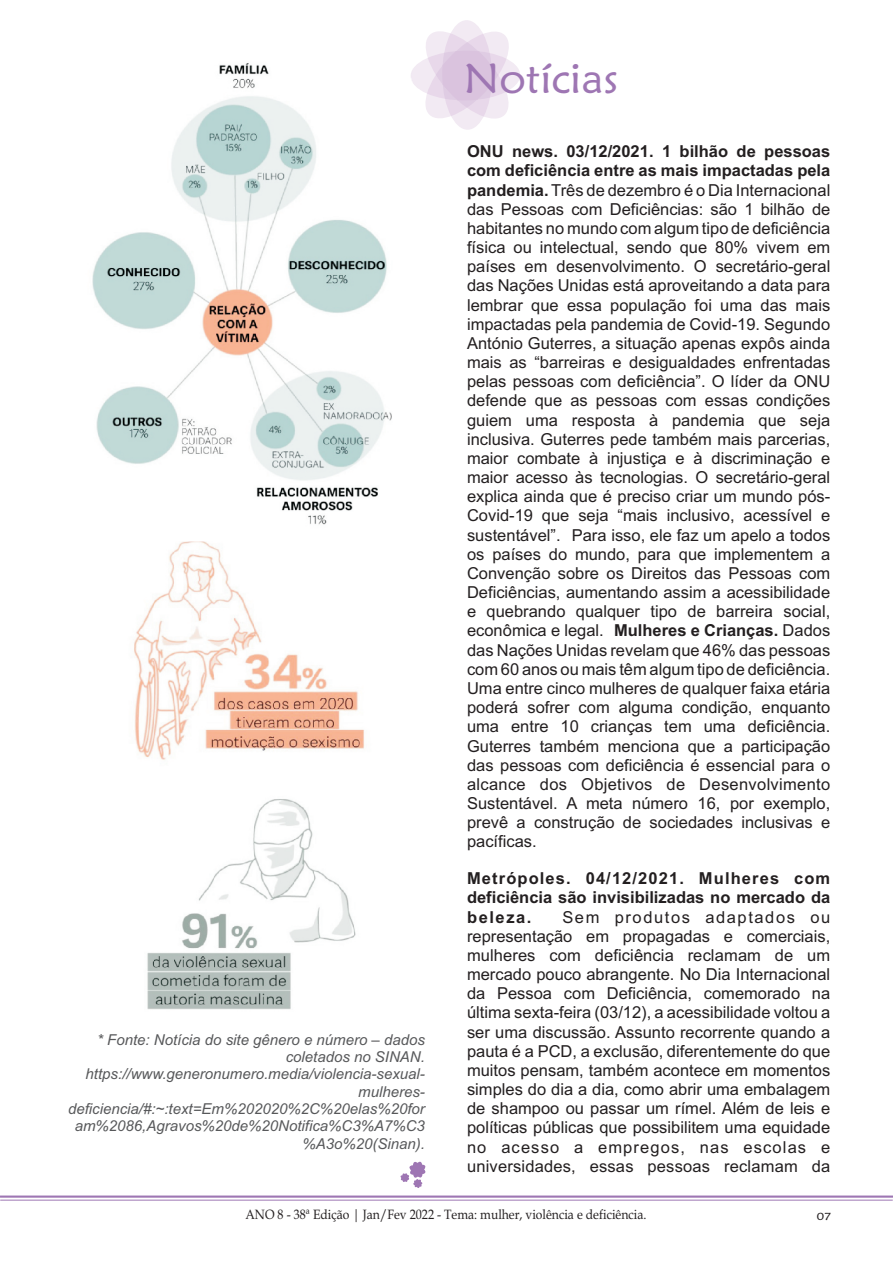
<style>
.page{position:relative;width:893px;height:1263px;background:#fff}
.page>*{position:absolute;margin:0;border:0;box-sizing:border-box;transform-origin:0 0}
.t1{font:42.15px "Maiandra GD";color:#9e76b3;scale:1.05 1}
.t2{font:16.5px/19.2px "Arial";letter-spacing:.005em;color:#231f20;text-align:justify}
.t3{font:700 16.5px/19.2px "Arial";color:#231f20;text-align:justify}
.t4{font:italic 15px/17.2px "Arial";color:#57585a;text-align:right}
.t5{font:13.5px "Book Antiqua";color:#231f20;scale:.9 1}
.t6{font:10.35px "Maiandra GD";color:#231f20;scale:1.21 1}
.s1{font-weight:700}
</style>
<div class="page">
<img style="left:134px;top:541px;width:231px;height:469px">
<svg style="left:0;top:1195px;width:893px;height:6px"></svg>
<img style="left:92px;top:63px;width:300px;height:462px">
<svg style="left:400px;top:1161px;width:26px;height:27px"></svg>
<div style="left:442px;top:20px;width:50px;height:110px;background:#f2eaf3;border-radius:50%"></div>
<div style="left:410px;top:50px;width:110px;height:51px;background:#f2eaf3;border-radius:50%"></div>
<svg style="left:420px;top:25px;width:95px;height:100px"></svg>
<h1 class="t1" style="left:464px;top:61px;width:148px">Notícias</h1>
<p class="t2" style="left:467px;top:143px;width:365px"><span class="s1">ONU news. 03/12/2021. 1 bilhão de pessoas com deficiência entre as mais impactadas pela pandemia.</span> Três de dezembro é o Dia Internacional das Pessoas com Deficiências: são 1 bilhão de habitantes no mundo com algum tipo de deficiência física ou intelectual, sendo que 80% vivem em países em desenvolvimento. O secretário-geral das Nações Unidas está aproveitando a data para lembrar que essa população foi uma das mais impactadas pela pandemia de Covid-19. Segundo António Guterres, a situação apenas expôs ainda mais as “barreiras e desigualdades enfrentadas pelas pessoas com deficiência”. O líder da ONU defende que as pessoas com essas condições guiem uma resposta à pandemia que seja inclusiva. Guterres pede também mais parcerias, maior combate à injustiça e à discriminação e maior acesso às tecnologias. O secretário-geral explica ainda que é preciso criar um mundo pós-Covid-19 que seja “mais inclusivo, acessível e sustentável”. Para isso, ele faz um apelo a todos os países do mundo, para que implementem a Convenção sobre os Direitos das Pessoas com Deficiências, aumentando assim a acessibilidade e quebrando qualquer tipo de barreira social, econômica e legal. <span class="s1">Mulheres e Crianças.</span> Dados das Nações Unidas revelam que 46% das pessoas com 60 anos ou mais têm algum tipo de deficiência.<br>Uma entre cinco mulheres de qualquer faixa etária poderá sofrer com alguma condição, enquanto uma entre 10 crianças tem uma deficiência.<br>Guterres também menciona que a participação das pessoas com deficiência é essencial para o alcance dos Objetivos de Desenvolvimento Sustentável. A meta número 16, por exemplo, prevê a construção de sociedades inclusivas e pacíficas.</p>
<p class="t3" style="left:467px;top:870px;width:365px">Metrópoles. 04/12/2021. Mulheres com deficiência são invisibilizadas no mercado da beleza.</p>
<p class="t2" style="left:467px;top:909px;width:365px;text-indent:95px">Sem produtos adaptados ou representação em propagadas e comerciais, mulheres com deficiência reclamam de um mercado pouco abrangente. No Dia Internacional da Pessoa com Deficiência, comemorado na última sexta-feira (03/12), a acessibilidade voltou a ser uma discussão. Assunto recorrente quando a pauta é a PCD, a exclusão, diferentemente do que muitos pensam, também acontece em momentos simples do dia a dia, como abrir uma embalagem de shampoo ou passar um rímel. Além de leis e políticas públicas que possibilitem uma equidade no acesso a empregos, nas escolas e universidades, essas pessoas reclamam da</p>
<p class="t5" style="left:246px;top:1209px;width:447px">ANO 8 - 38ª Edição | Jan/Fev 2022 - Tema: mulher, violência e deficiência.</p>
<p class="t4" style="left:68px;top:1032px;width:358px">* Fonte: Notícia do site gênero e número – dados coletados no SINAN. https://www.generonumero.media/violencia-sexual&shy;mulheres&shy;deficiencia/#:~:text=Em%202020%2C%20elas%20for am%2086,Agravos%20de%20Notifica%C3%A7%C3 %A3o%20(Sinan).</p>
<p class="t6" style="left:817px;top:1212px;width:13px">07</p>
</div>
